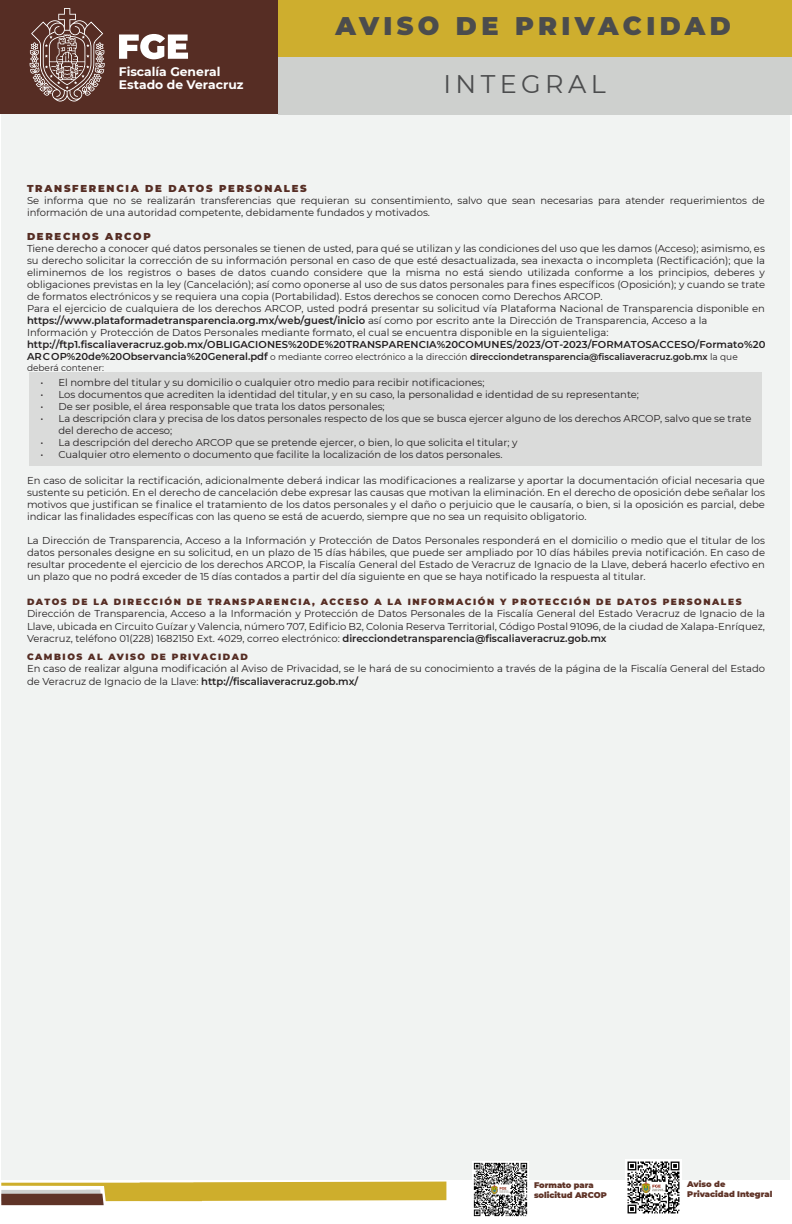
<style>
.page{position:relative;width:792px;height:1224px;background:#fff}
.page>*{position:absolute;margin:0;border:0;box-sizing:border-box;transform-origin:0 0}
.t1{font:900 25.5px "Montserrat";letter-spacing:.175em;color:#4b4c4d}
.t2{font:25.5px "Montserrat";letter-spacing:.175em;color:#4b4c4d}
.t3{font:700 12.3px/13.1px "Montserrat";color:#fff}
.t4{font:10px/12px "Montserrat";color:#231f20}
.t5{font:600 10px "Montserrat";letter-spacing:.005em;color:#231f20}
.t6{font:900 10px "Montserrat";letter-spacing:.175em;color:#562d24}
.t7{font:9px/11.1px "Montserrat";color:#231f20}
.t8{font:900 9px "Montserrat";letter-spacing:.175em;color:#562d24}
.t9{font:900 8.2px/9.8px "Montserrat";color:#5f3327}
.s1{font-weight:600}
.s2{font-weight:600;font-size:10px}
</style>
<div class="page">
<div style="left:2px;top:9px;width:788px;height:1170px;background:#f1f3f2"></div>
<img style="left:625px;top:1159px;width:57px;height:55px">
<img style="left:472px;top:1161px;width:57px;height:56px">
<div style="left:0;top:0;width:279px;height:114px;background:#562d24"></div>
<div style="left:278px;top:0;width:514px;height:58px;background:#ceae2e"></div>
<div style="left:278px;top:57px;width:514px;height:58px;background:#ced0ce"></div>
<svg style="left:119px;top:34px;width:69px;height:25px"></svg>
<svg style="left:30px;top:8px;width:75px;height:94px"></svg>
<svg style="left:1px;top:1182px;width:445px;height:23px"></svg>
<div style="left:30px;top:372px;width:732px;height:94px;background:#dadbda"></div>
<p class="t3" style="left:119px;top:64px;width:126px">Fiscalía General<br>Estado de Veracruz</p>
<h1 class="t1" style="left:335px;top:7px;width:397px">AVISO DE PRIVACIDAD</h1>
<h1 class="t2" style="left:443px;top:66px;width:164px">INTEGRAL</h1>
<p class="t6" style="left:27px;top:181px;width:281px">TRANSFERENCIA DE DATOS PERSONALES</p>
<p class="t4" style="left:27px;top:194px;width:739px">Se informa que no se realizarán transferencias que requieran su consentimiento, salvo que sean necesarias para atender requerimientos de información de una autoridad competente, debidamente fundados y motivados.</p>
<p class="t6" style="left:27px;top:229px;width:125px">DERECHOS ARCOP</p>
<p class="t4" style="left:27px;top:242px;width:740px">Tiene derecho a conocer qué datos personales se tienen de usted, para qué se utilizan y las condiciones del uso que les damos (Acceso); asimismo, es su derecho solicitar la corrección de su información personal en caso de que esté desactualizada, sea inexacta o incompleta (Rectificación); que la eliminemos de los registros o bases de datos cuando considere que la misma no está siendo utilizada conforme a los principios, deberes y obligaciones previstas en la ley (Cancelación); así como oponerse al uso de sus datos personales para fines específicos (Oposición); y cuando se trate de formatos electrónicos y se requiera una copia (Portabilidad). Estos derechos se conocen como Derechos ARCOP.<br>Para el ejercicio de cualquiera de los derechos ARCOP, usted podrá presentar su solicitud vía Plataforma Nacional de Transparencia disponible en <span class="s1">https://www.plataformadetransparencia.org.mx/web/guest/inicio</span> así como por escrito ante la Dirección de Transparencia, Acceso a la Información y Protección de Datos Personales mediante formato, el cual se encuentra disponible en la siguienteliga:</p>
<p class="t5" style="left:27px;top:338px;width:740px">http://ftp1.fiscaliaveracruz.gob.mx/OBLIGACIONES%20DE%20TRANSPARENCIA%20COMUNES/2023/OT-2023/FORMATOSACCESO/Formato%20</p>
<p class="t7" style="left:27px;top:351px;width:712px"><span class="s2">ARCOP%20de%20Observancia%20General.pdf</span> o mediante correo electrónico a la dirección <span class="s1">direcciondetransparencia@fiscaliaveracruz.gob.mx</span> la que deberá contener:</p>
<p class="t4" style="left:41px;top:376px;width:446px">• El nombre del titular y su domicilio o cualquier otro medio para recibir notificaciones;</p>
<p class="t4" style="left:41px;top:388px;width:600px">• Los documentos que acrediten la identidad del titular, y en su caso, la personalidad e identidad de su representante;</p>
<p class="t4" style="left:41px;top:400px;width:346px">• De ser posible, el área responsable que trata los datos personales;</p>
<p class="t4" style="left:59px;top:412px;width:694px;text-indent:-18px">• La descripción clara y precisa de los datos personales respecto de los que se busca ejercer alguno de los derechos ARCOP, salvo que se trate del derecho de acceso;</p>
<p class="t4" style="left:41px;top:436px;width:479px">• La descripción del derecho ARCOP que se pretende ejercer, o bien, lo que solicita el titular; y</p>
<p class="t4" style="left:41px;top:448px;width:464px">• Cualquier otro elemento o documento que facilite la localización de los datos personales.</p>
<p class="t4" style="left:27px;top:474px;width:739px;text-align:justify">En caso de solicitar la rectificación, adicionalmente deberá indicar las modificaciones a realizarse y aportar la documentación oficial necesaria que sustente su petición. En el derecho de cancelación debe expresar las causas que motivan la eliminación. En el derecho de oposición debe señalar los motivos que justifican se finalice el tratamiento de los datos personales y el daño o perjuicio que le causaría, o bien, si la oposición es parcial, debe indicar las finalidades específicas con las queno se está de acuerdo, siempre que no sea un requisito obligatorio.</p>
<p class="t4" style="left:27px;top:534px;width:740px;text-align:justify">La Dirección de Transparencia, Acceso a la Información y Protección de Datos Personales responderá en el domicilio o medio que el titular de los datos personales designe en su solicitud, en un plazo de 15 días hábiles, que puede ser ampliado por 10 días hábiles previa notificación. En caso de resultar procedente el ejercicio de los derechos ARCOP, la Fiscalía General del Estado de Veracruz de Ignacio de la Llave, deberá hacerlo efectivo en un plazo que no podrá exceder de 15 días contados a partir del día siguiente en que se haya notificado la respuesta al titular.</p>
<p class="t8" style="left:27px;top:595px;width:716px">DATOS DE LA DIRECCIÓN DE TRANSPARENCIA, ACCESO A LA INFORMACIÓN Y PROTECCIÓN DE DATOS PERSONALES</p>
<p class="t4" style="left:27px;top:607px;width:740px;line-height:12.5px;text-align:justify">Dirección de Transparencia, Acceso a la Información y Protección de Datos Personales de la Fiscalía General del Estado Veracruz de Ignacio de la Llave, ubicada en Circuito Guízar y Valencia, número 707, Edificio B2, Colonia Reserva Territorial, Código Postal 91096, de la ciudad de Xalapa-Enríquez, Veracruz, teléfono 01(228) 1682150 Ext. 4029, correo electrónico: <span class="s1">direcciondetransparencia@fiscaliaveracruz.gob.mx</span></p>
<p class="t8" style="left:27px;top:650px;width:223px">CAMBIOS AL AVISO DE PRIVACIDAD</p>
<p class="t4" style="left:27px;top:662px;width:740px;line-height:12.3px">En caso de realizar alguna modificación al Aviso de Privacidad, se le hará de su conocimiento a través de la página de la Fiscalía General del Estado de Veracruz de Ignacio de la Llave: <span class="s1">http://fiscaliaveracruz.gob.mx/</span></p>
<p class="t9" style="left:534px;top:1179px;width:74px">Formato para solicitud ARCOP</p>
<p class="t9" style="left:687px;top:1179px;width:87px">Aviso de<br>Privacidad Integral</p>
</div>
